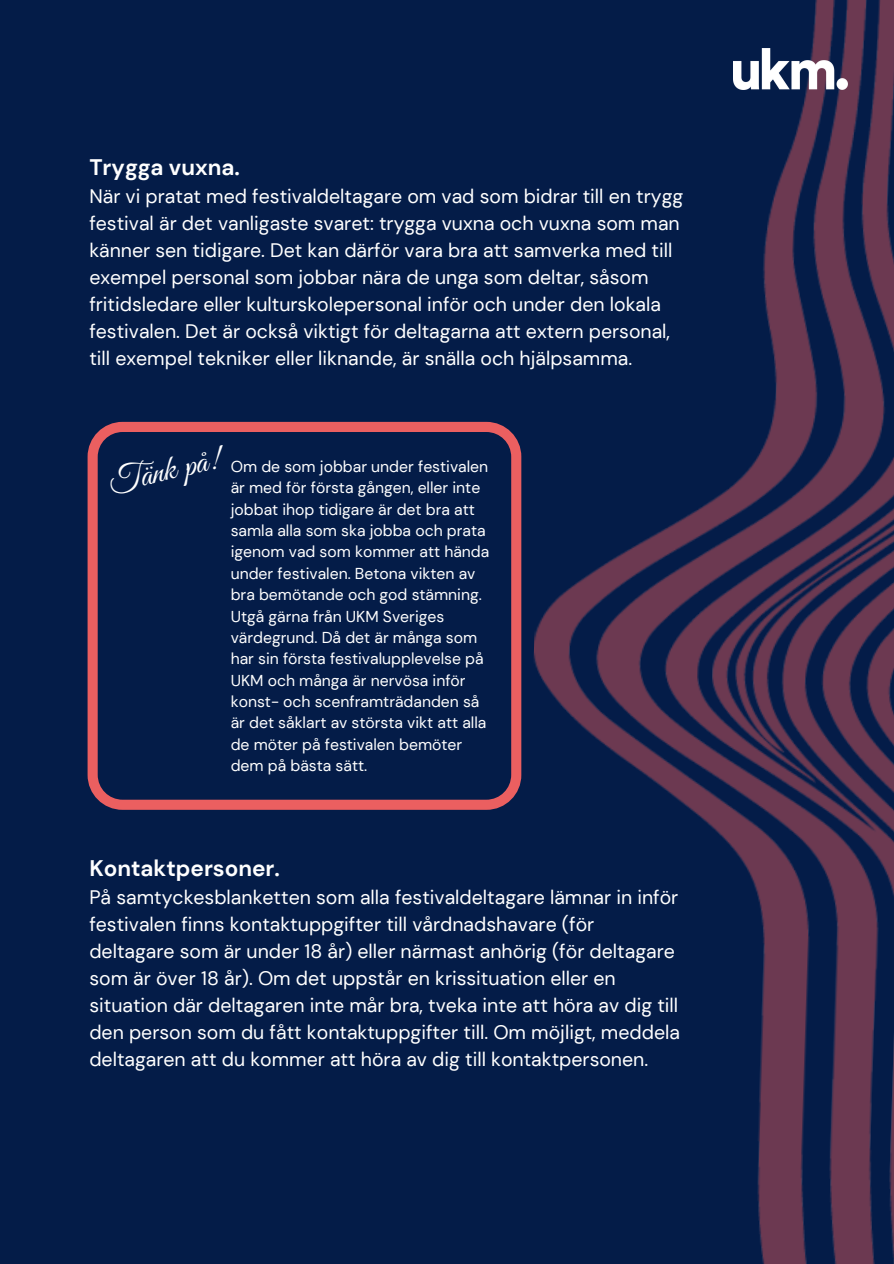
<style>
.page{position:relative;width:894px;height:1264px;background:#fff}
.page>*{position:absolute;margin:0;border:0;box-sizing:border-box;transform-origin:0 0}
.t1{font:34.5px "Great Vibes";color:#fff}
.t2{font:700 22.5px "DM Sans";color:#fff}
.t3{font:19.5px/27px "DM Sans";color:#fff}
.t4{font:15.75px/21.3px "DM Sans";color:#fff}
</style>
<div class="page">
<div style="left:0;top:0;width:893px;height:1263px;background:#041c48"></div>
<img style="left:521px;top:0;width:372px;height:1263px">
<img style="left:732px;top:49px;width:115px;height:40px">
<svg style="left:88px;top:422px;width:433px;height:387px"></svg>
<h2 class="t2" style="left:89px;top:153px;width:152px">Trygga vuxna.</h2>
<h2 class="t3" style="left:89px;top:183px;width:595px">När vi pratat med festivaldeltagare om vad som bidrar till en trygg festival är det vanligaste svaret: trygga vuxna och vuxna som man känner sen tidigare. Det kan därför vara bra att samverka med till exempel personal som jobbar nära de unga som deltar, såsom fritidsledare eller kulturskolepersonal inför och under den lokala festivalen. Det är också viktigt för deltagarna att extern personal, till exempel tekniker eller liknande, är snälla och hjälpsamma.</h2>
<p class="t1" style="left:105px;top:464px;width:114px;rotate:-13deg">Tänk på!</p>
<p class="t4" style="left:231px;top:456px;width:260px">Om de som jobbar under festivalen är med för första gången, eller inte jobbat ihop tidigare är det bra att samla alla som ska jobba och prata igenom vad som kommer att hända under festivalen. Betona vikten av bra bemötande och god stämning.<br>Utgå gärna från UKM Sveriges värdegrund. Då det är många som har sin första festivalupplevelse på<br>UKM och många är nervösa inför konst- och scenframträdanden så är det såklart av största vikt att alla de möter på festivalen bemöter dem på bästa sätt.</p>
<p class="t2" style="left:89px;top:853px;width:192px">Kontaktpersoner.</p>
<p class="t3" style="left:89px;top:884px;width:592px">På samtyckesblanketten som alla festivaldeltagare lämnar in inför festivalen finns kontaktuppgifter till vårdnadshavare (för deltagare som är under 18 år) eller närmast anhörig (för deltagare som är över 18 år). Om det uppstår en krissituation eller en situation där deltagaren inte mår bra, tveka inte att höra av dig till den person som du fått kontaktuppgifter till. Om möjligt, meddela deltagaren att du kommer att höra av dig till kontaktpersonen.</p>
</div>
